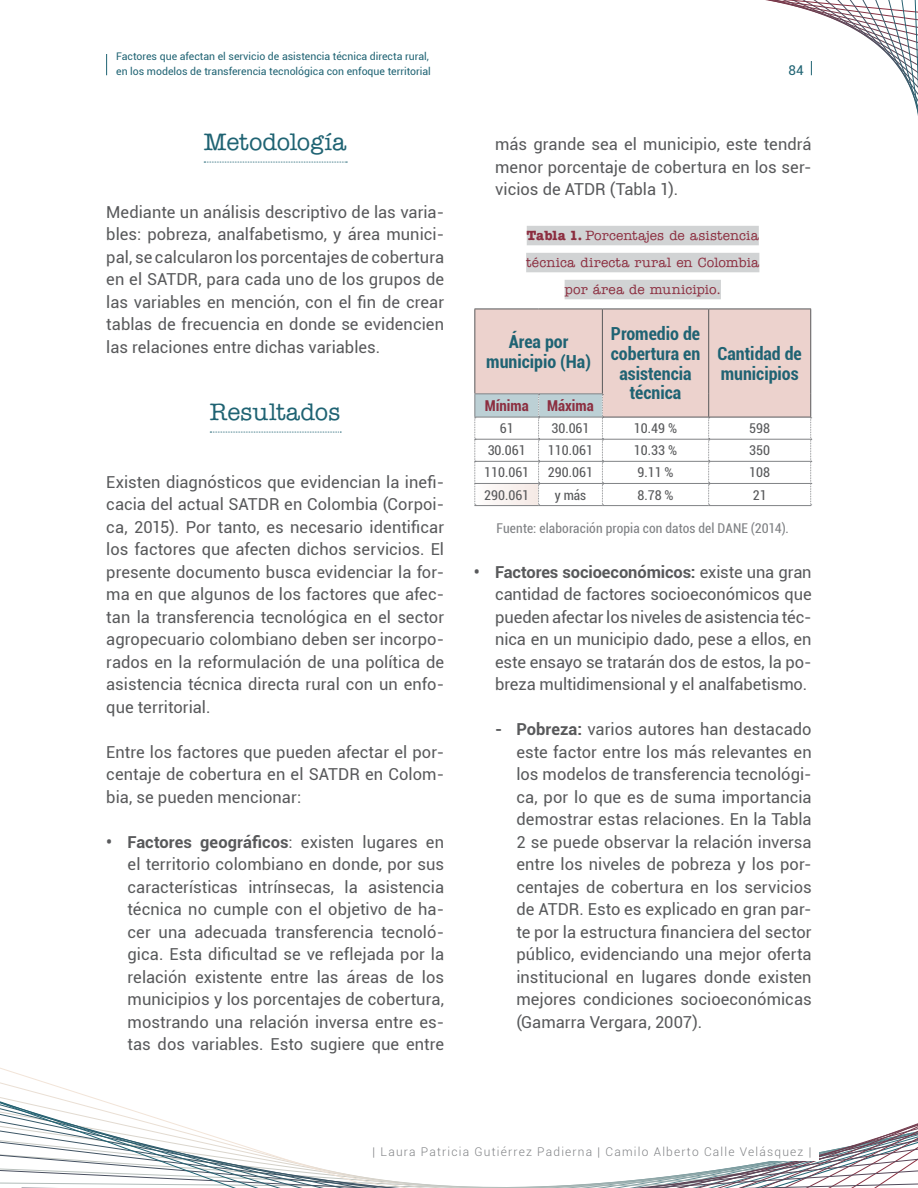
<style>
.page{position:relative;width:918px;height:1188px;background:#fff}
.page>*{position:absolute;margin:0;border:0;box-sizing:border-box;transform-origin:0 0}
.t1{font:500 24px "American Typewriter";letter-spacing:-.005em;color:#1f6373}
.t2{font:700 condensed 18px/19.8px "Roboto";color:#1f6373;text-align:center}
.t3{font:16.5px/22.5px "Roboto";letter-spacing:.005em;color:#58595b;text-align:justify}
.t4{font:700 condensed 15px "Roboto";color:#8c2e40}
.t5{font:condensed 13.5px "Roboto";color:#58595b}
.t6{font:500 13.5px/27px "American Typewriter";letter-spacing:.01em;color:#8c2e40;text-align:center}
.t7{font:condensed 13.5px "Roboto";letter-spacing:.01em;color:#808285}
.t8{font:13.5px "Roboto";color:#1f6373}
.t9{font:300 12px "Roboto";letter-spacing:.1em;color:#808285}
.t10{font:10.5px/15px "Roboto";color:#1f6373}
.s1{font-weight:700}
</style>
<div class="page">
<svg style="left:882px;top:1129px;width:18px;height:57px"></svg>
<svg style="left:864px;top:1136px;width:18px;height:52px"></svg>
<svg style="left:829px;top:1146px;width:18px;height:42px"></svg>
<svg style="left:0;top:1086px;width:776px;height:102px"></svg>
<div style="left:378px;top:1141px;width:441px;height:20px;background:#fff"></div>
<svg style="left:106px;top:54px;width:1px;height:21px"></svg>
<svg style="left:765px;top:0;width:153px;height:116px"></svg>
<svg style="left:204px;top:162px;width:143px;height:1px"></svg>
<svg style="left:210px;top:432px;width:131px;height:1px"></svg>
<div style="left:527px;top:226px;width:232px;height:19px;background:#d1d3d4"></div>
<div style="left:526px;top:253px;width:233px;height:19px;background:#d1d3d4"></div>
<div style="left:565px;top:280px;width:156px;height:19px;background:#d1d3d4"></div>
<svg style="left:474px;top:309px;width:338px;height:197px"></svg>
<hr style="left:709px;top:417px;width:102px;height:1px;background:#58595b">
<p class="t10" style="left:116px;top:49px;width:316px">Factores que afectan el servicio de asistencia técnica directa rural, en los modelos de transferencia tecnológica con enfoque territorial</p>
<h1 class="t1" style="left:204px;top:129px;width:144px">Metodología</h1>
<p class="t3" style="left:106px;top:200px;width:339px">Mediante un análisis descriptivo de las varia&shy;bles: pobreza, analfabetismo, y área munici&shy;pal, se calcularon los porcentajes de cobertura en el SATDR, para cada uno de los grupos de las variables en mención, con el fin de crear tablas de frecuencia en donde se evidencien las relaciones entre dichas variables.</p>
<h1 class="t1" style="left:210px;top:399px;width:132px">Resultados</h1>
<p class="t3" style="left:106px;top:470px;width:339px">Existen diagnósticos que evidencian la inefi&shy;cacia del actual SATDR en Colombia (Corpoi&shy;ca, 2015). Por tanto, es necesario identificar los factores que afecten dichos servicios. El presente documento busca evidenciar la for&shy;ma en que algunos de los factores que afec&shy;tan la transferencia tecnológica en el sector agropecuario colombiano deben ser incorpo&shy;rados en la reformulación de una política de asistencia técnica directa rural con un enfo&shy;que territorial.</p>
<p class="t3" style="left:106px;top:740px;width:339px">Entre los factores que pueden afectar el por&shy;centaje de cobertura en el SATDR en Colom&shy;bia, se pueden mencionar:</p>
<p class="t3" style="left:128px;top:830px;width:318px;text-indent:-21px"><span class="s1">• Factores geográficos</span>: existen lugares en el territorio colombiano en donde, por sus características intrínsecas, la asistencia técnica no cumple con el objetivo de ha&shy;cer una adecuada transferencia tecnoló&shy;gica. Esta dificultad se ve reflejada por la relación existente entre las áreas de los municipios y los porcentajes de cobertura, mostrando una relación inversa entre es&shy;tas dos variables. Esto sugiere que entre</p>
<p class="t8" style="left:788px;top:61px;width:17px">84</p>
<p class="t3" style="left:495px;top:132px;width:318px">más grande sea el municipio, este tendrá menor porcentaje de cobertura en los ser&shy;vicios de ATDR (Tabla 1).</p>
<p class="t6" style="left:526px;top:222px;width:235px"><span class="s1">Tabla 1.</span> Porcentajes de asistencia técnica directa rural en Colombia por área de municipio.</p>
<p class="t2" style="left:486px;top:331px;width:106px">Área por municipio (Ha)</p>
<p class="t2" style="left:611px;top:323px;width:91px">Promedio de cobertura en asistencia técnica</p>
<p class="t2" style="left:718px;top:343px;width:86px;text-align:left">Cantidad de municipios</p>
<p class="t4" style="left:485px;top:395px;width:111px">Mínima Máxima</p>
<p class="t5" style="left:500px;top:419px;width:15px">61</p>
<p class="t5" style="left:551px;top:419px;width:40px">30.061</p>
<p class="t5" style="left:634px;top:419px;width:45px">10.49 %</p>
<p class="t5" style="left:749px;top:419px;width:22px">598</p>
<p class="t5" style="left:488px;top:441px;width:40px">30.061</p>
<p class="t5" style="left:548px;top:441px;width:47px">110.061</p>
<p class="t5" style="left:634px;top:441px;width:45px">10.33 %</p>
<p class="t5" style="left:749px;top:441px;width:22px">350</p>
<p class="t5" style="left:484px;top:463px;width:47px">110.061</p>
<p class="t5" style="left:548px;top:463px;width:47px">290.061</p>
<p class="t5" style="left:637px;top:463px;width:38px">9.11 %</p>
<p class="t5" style="left:749px;top:463px;width:22px">108</p>
<p class="t5" style="left:484px;top:485px;width:47px">290.061</p>
<p class="t5" style="left:555px;top:485px;width:33px">y más</p>
<p class="t5" style="left:637px;top:485px;width:38px">8.78 %</p>
<p class="t5" style="left:753px;top:485px;width:15px">21</p>
<p class="t7" style="left:497px;top:518px;width:294px">Fuente: elaboración propia con datos del DANE (2014).</p>
<p class="t3" style="left:495px;top:560px;width:318px;text-indent:-21px"><span class="s1">• Factores socioeconómicos:</span> existe una gran cantidad de factores socioeconómicos que pueden afectar los niveles de asistencia téc&shy;nica en un municipio dado, pese a ellos, en este ensayo se tratarán dos de estos, la po&shy;breza multidimensional y el analfabetismo.</p>
<p class="t3" style="left:516px;top:717px;width:297px;text-indent:-21px"><span class="s1">- Pobreza:</span> varios autores han destacado este factor entre los más relevantes en los modelos de transferencia tecnológi&shy;ca, por lo que es de suma importancia demostrar estas relaciones. En la Tabla 2 se puede observar la relación inversa entre los niveles de pobreza y los por&shy;centajes de cobertura en los servicios de ATDR. Esto es explicado en gran par&shy;te por la estructura financiera del sector público, evidenciando una mejor oferta institucional en lugares donde existen mejores condiciones socioeconómicas (Gamarra Vergara, 2007).</p>
<p class="t9" style="left:373px;top:1143px;width:440px">| Laura Patricia Gutiérrez Padierna | Camilo Alberto Calle Velásquez |</p>
</div>
